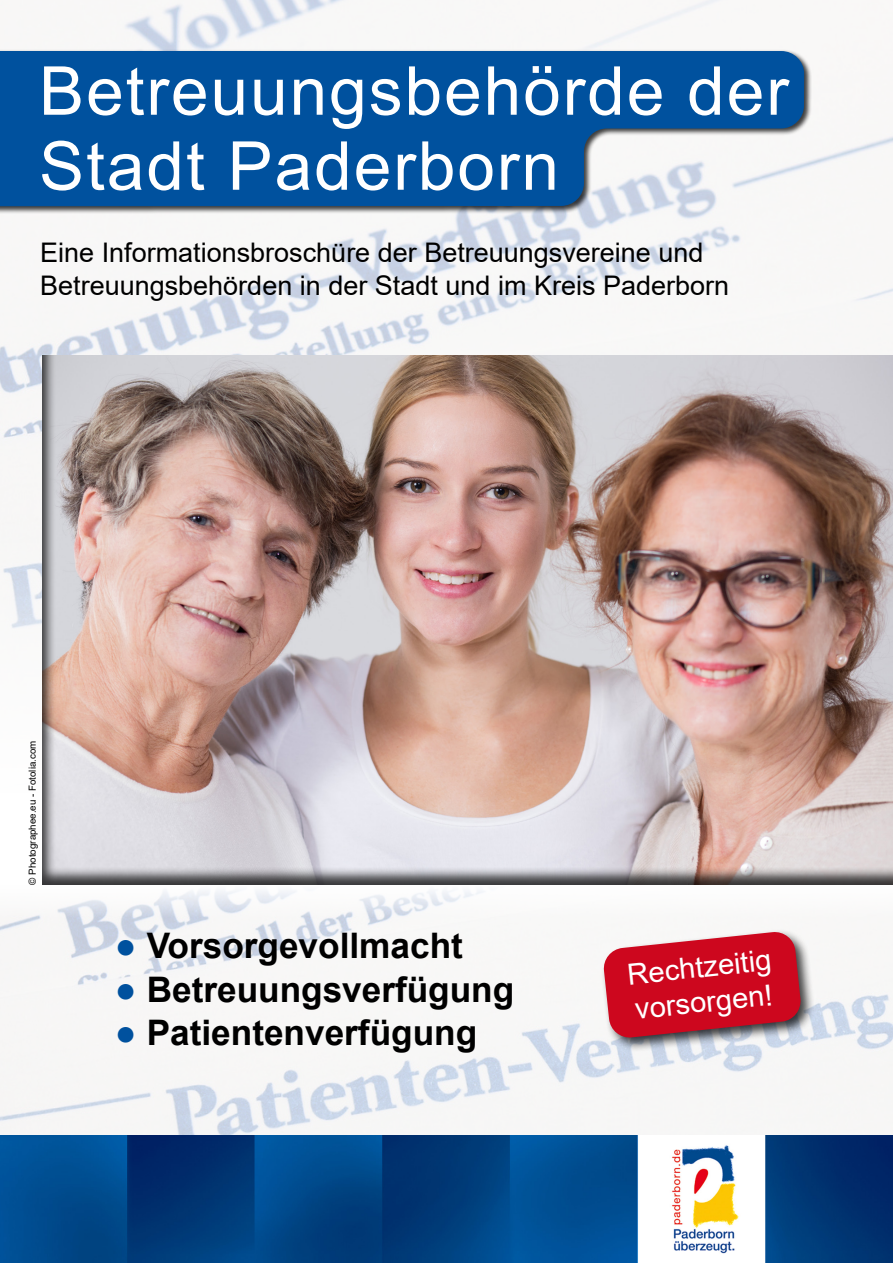
<style>
.page{position:relative;width:893px;height:1263px;background:#fff}
.page>*{position:absolute;margin:0;border:0;box-sizing:border-box;transform-origin:0 0}
.t1{font:67.5px/75px "Arial";letter-spacing:.03em;color:#fff}
.t2{font:700 35.25px "Arial";color:#000}
.t3{font:29.25px "Arial";color:#fff}
.t4{font:27px "Arial";color:#000}
.t5{font:9.75px "Arial";color:#000}
.s1{font-weight:400;font-size:36.15px;color:#00519e}
</style>
<div class="page">
<img style="left:0;top:0;width:893px;height:629px">
<div style="left:0;top:49px;width:812px;height:165px;background:#000;opacity:.75"></div>
<svg style="left:0;top:51px;width:804px;height:155px;background:#1f65a8"></svg>
<div style="left:42px;top:355px;width:851px;height:531px;background:#000;opacity:.75"></div>
<img style="left:0;top:884px;width:893px;height:251px">
<img style="left:0;top:1135px;width:893px;height:128px">
<div style="left:601px;top:929px;width:214px;height:123px;background:#000;opacity:.75"></div>
<svg style="left:603px;top:931px;width:199px;height:107px;background:#c92c3f"></svg>
<h1 class="t1" style="left:39px;top:53px;width:751px">Betreuungsbehörde der<br>Stadt Paderborn</h1>
<p class="t4" style="left:40px;top:234px;width:665px">Eine Informationsbroschüre der Betreuungsvereine und</p>
<p class="t4" style="left:40px;top:267px;width:690px">Betreuungsbehörden in der Stadt und im Kreis Paderborn</p>
<p class="t5" style="left:26px;top:884px;width:145px;rotate:-90deg">© Photographee.eu - Fotolia.com</p>
<p class="t2" style="left:115px;top:921px;width:350px"><span class="s1">●</span> Vorsorgevollmacht</p>
<p class="t2" style="left:115px;top:964px;width:401px"><span class="s1">●</span> Betreuungsverfügung</p>
<p class="t2" style="left:115px;top:1008px;width:364px"><span class="s1">●</span> Patientenverfügung</p>
<p class="t3" style="left:625px;top:954px;width:146px;rotate:-6deg">Rechtzeitig</p>
<p class="t3" style="left:633px;top:989px;width:139px;rotate:-6deg">vorsorgen!</p>
</div>
